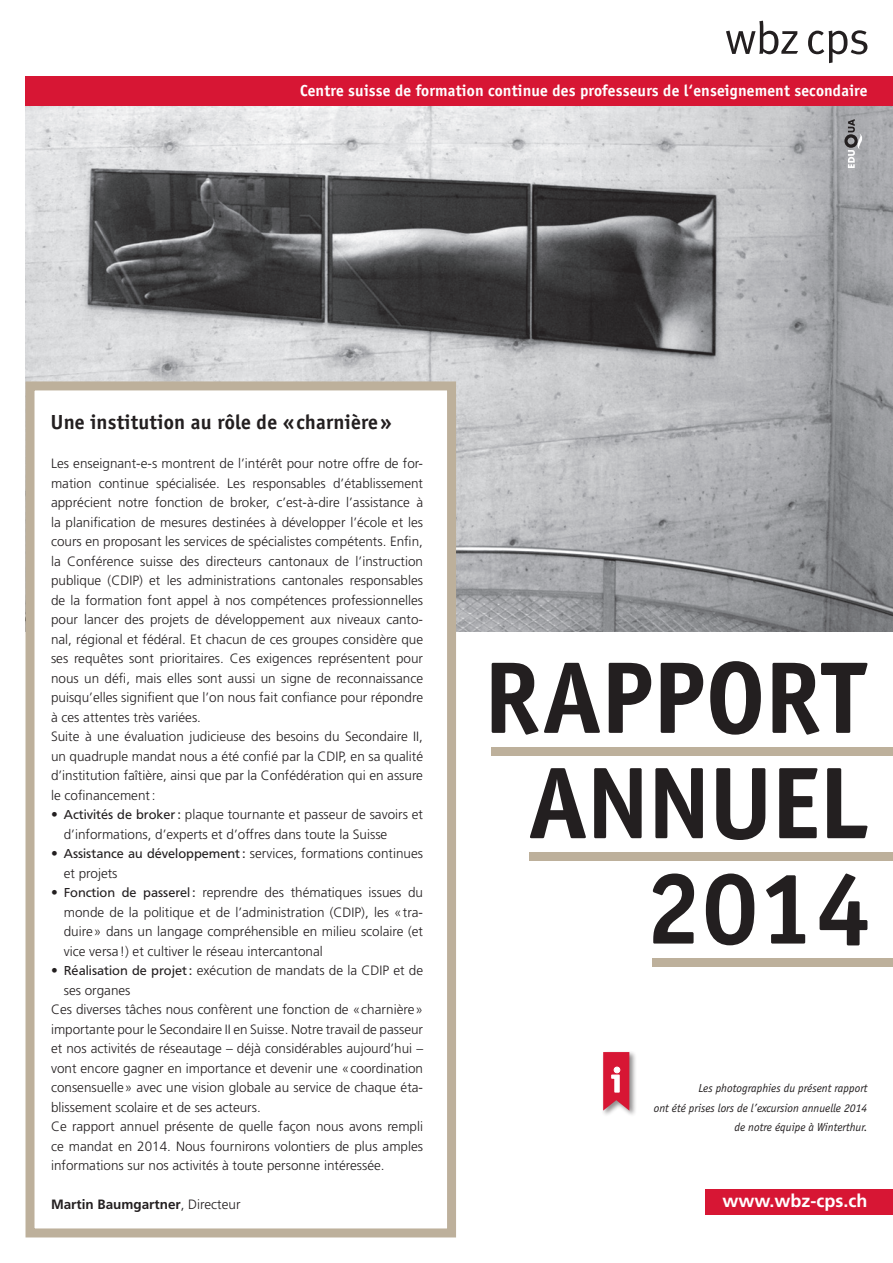
<style>
.page{position:relative;width:893px;height:1263px;background:#fff}
.page>*{position:absolute;margin:0;border:0;box-sizing:border-box;transform-origin:0 0}
.t1{font:700 21px "Officina Sans";letter-spacing:.01em;color:#231f20}
.t2{font:700 18px "Frutiger";color:#fff}
.t3{font:700 16.5px "Officina Sans";letter-spacing:.01em;color:#fff}
.t4{font:300 13.5px/19.5px "Frutiger";color:#231f20;text-align:justify}
.t5{font:700 13.5px "Frutiger";color:#231f20}
.t6{font:italic 12px "Officina Sans";color:#231f20}
.s1{font-weight:400}
.s2{font-weight:300}
</style>
<div class="page">
<img style="left:26px;top:106px;width:867px;height:525px">
<div style="left:653px;top:958px;width:240px;height:8px;background:#bdb09b"></div>
<svg style="left:653px;top:873px;width:214px;height:72px"></svg>
<div style="left:705px;top:1190px;width:188px;height:25px;background:#d71634"></div>
<div style="left:26px;top:77px;width:867px;height:29px;background:#d71634"></div>
<svg style="left:726px;top:21px;width:72px;height:33px"></svg>
<svg style="left:808px;top:30px;width:59px;height:33px"></svg>
<svg style="left:844px;top:119px;width:18px;height:49px"></svg>
<div style="left:26px;top:381px;width:430px;height:856px;background:#fff;border:9px solid #bdb09b"></div>
<div style="left:601px;top:1050px;width:36px;height:67px;background:#231f20;opacity:.5"></div>
<svg style="left:603px;top:1052px;width:26px;height:58px;background:#d93c54"></svg>
<div style="left:492px;top:747px;width:401px;height:9px;background:#bdb09b"></div>
<div style="left:530px;top:852px;width:363px;height:9px;background:#bdb09b"></div>
<svg style="left:530px;top:768px;width:337px;height:72px"></svg>
<svg style="left:492px;top:661px;width:375px;height:74px"></svg>
<p class="t3" style="left:300px;top:81px;width:569px">Centre suisse de formation continue des professeurs de l‘enseignement secondaire</p>
<p class="t1" style="left:51px;top:409px;width:342px">Une institution au rôle de «charnière»</p>
<p class="t4" style="left:51px;top:454px;width:374px">Les enseignant-e-s montrent de l’intérêt pour notre offre de for&shy;mation continue spécialisée. Les responsables d’établissement apprécient notre fonction de broker, c’est-à-dire l’assistance à la planification de mesures destinées à développer l’école et les cours en proposant les services de spécialistes compétents. Enfin, la Conférence suisse des directeurs cantonaux de l’instruction publique (CDIP) et les administrations cantonales responsables de la formation font appel à nos compétences professionnelles pour lancer des projets de développement aux niveaux canto&shy;nal, régional et fédéral. Et chacun de ces groupes considère que ses requêtes sont prioritaires. Ces exigences représentent pour nous un défi, mais elles sont aussi un signe de reconnaissance puisqu’elles signifient que l’on nous fait confiance pour répondre à ces attentes très variées.</p>
<p class="t4" style="left:51px;top:727px;width:374px">Suite à une évaluation judicieuse des besoins du Secondaire II, un quadruple mandat nous a été confié par la CDIP, en sa qualité d’institution faîtière, ainsi que par la Confédération qui en assure le cofinancement :</p>
<p class="t4" style="left:64px;top:805px;width:361px;text-indent:-13px">• <span class="s1">Activités de broker :</span> plaque tournante et passeur de savoirs et d’informations, d’experts et d’offres dans toute la Suisse</p>
<p class="t4" style="left:64px;top:844px;width:361px;text-indent:-13px">• <span class="s1">Assistance au développement :</span> services, formations continues et projets</p>
<p class="t4" style="left:64px;top:883px;width:361px;text-indent:-13px">• <span class="s1">Fonction de passerel :</span> reprendre des thématiques issues du monde de la politique et de l’administration (CDIP), les «tra&shy;duire» dans un langage compréhensible en milieu scolaire (et vice versa!) et cultiver le réseau intercantonal</p>
<p class="t4" style="left:64px;top:961px;width:361px;text-indent:-13px">• <span class="s1">Réalisation de projet :</span> exécution de mandats de la CDIP et de ses organes</p>
<p class="t4" style="left:51px;top:1000px;width:374px">Ces diverses tâches nous confèrent une fonction de «charnière» importante pour le Secondaire II en Suisse. Notre travail de passeur et nos activités de réseautage – déjà considérables aujourd’hui – vont encore gagner en importance et devenir une «coordination consensuelle» avec une vision globale au service de chaque éta&shy;blissement scolaire et de ses acteurs.</p>
<p class="t4" style="left:51px;top:1117px;width:374px">Ce rapport annuel présente de quelle façon nous avons rempli ce mandat en 2014. Nous fournirons volontiers de plus amples informations sur nos activités à toute personne intéressée.</p>
<p class="t5" style="left:51px;top:1196px;width:191px">Martin Baumgartner<span class="s2">, Directeur</span></p>
<p class="t6" style="left:698px;top:1082px;width:171px">Les photographies du présent rapport</p>
<p class="t6" style="left:654px;top:1101px;width:215px">ont été prises lors de l’excursion annuelle 2014</p>
<p class="t6" style="left:734px;top:1121px;width:134px">de notre équipe à Winterthur.</p>
<p class="t2" style="left:722px;top:1190px;width:146px">www.wbz-cps.ch</p>
</div>
